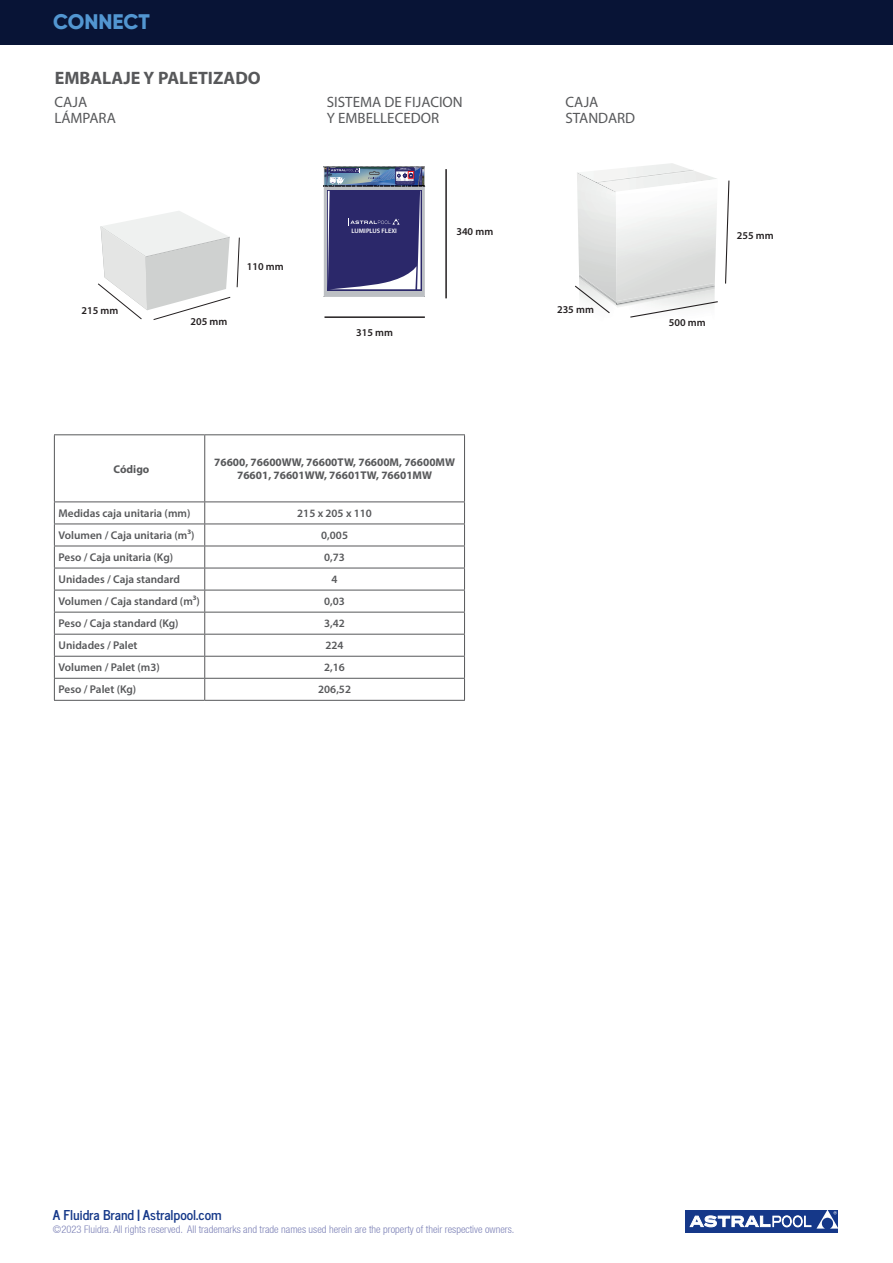
<style>
.page{position:relative;width:893px;height:1263px;background:#fff}
.page>*{position:absolute;margin:0;border:0;box-sizing:border-box;transform-origin:0 0}
.t1{font:800 21px "Gilroy";letter-spacing:-.005em;color:#5296d1}
.t2{font:700 18px "Myriad Pro";color:#57585a}
.t3{font:15px/16.5px "Myriad Pro";color:#57585a}
.t4{font:700 13.5px "News Cycle";color:#153889}
.t5{font:600 11.25px "Myriad Pro";color:#57585a}
.t6{font:700 11.25px/13.5px "Myriad Pro";color:#57585a;text-align:center}
.t7{font:300 condensed 10.5px "Helvetica Neue LT";color:#7d82b7}
.t8{font:600 10.5px "Myriad Pro";color:#231f20}
.t9{font:600 6.45px "Myriad Pro";color:#fff}
</style>
<div class="page">
<svg style="left:685px;top:1210px;width:153px;height:23px"></svg>
<div style="left:686px;top:1210px;width:130px;height:22px;background:#153889"></div>
<svg style="left:816px;top:1228px;width:22px;height:4px"></svg>
<svg style="left:690px;top:1210px;width:148px;height:18px"></svg>
<div style="left:0;top:0;width:893px;height:45px;background:#081436"></div>
<hr style="left:445px;top:169px;width:2px;height:129px;background:#231f20">
<hr style="left:324px;top:316px;width:101px;height:2px;background:#231f20">
<svg style="left:324px;top:167px;width:101px;height:130px"></svg>
<svg style="left:324px;top:166px;width:101px;height:123px;background:#4e4f82"></svg>
<hr style="left:54px;top:434px;width:151px;height:1px;background:#57585a">
<hr style="left:54px;top:435px;width:1px;height:66px;background:#57585a">
<hr style="left:205px;top:434px;width:260px;height:1px;background:#57585a">
<hr style="left:204px;top:435px;width:1px;height:66px;background:#57585a">
<hr style="left:464px;top:435px;width:1px;height:66px;background:#57585a">
<hr style="left:54px;top:501px;width:151px;height:1px;background:#57585a">
<hr style="left:205px;top:501px;width:260px;height:1px;background:#57585a">
<hr style="left:54px;top:524px;width:151px;height:1px;background:#57585a">
<hr style="left:205px;top:524px;width:260px;height:1px;background:#57585a">
<hr style="left:54px;top:546px;width:151px;height:1px;background:#57585a">
<hr style="left:205px;top:546px;width:260px;height:1px;background:#57585a">
<hr style="left:54px;top:568px;width:151px;height:1px;background:#57585a">
<hr style="left:205px;top:568px;width:260px;height:1px;background:#57585a">
<hr style="left:54px;top:590px;width:151px;height:1px;background:#57585a">
<hr style="left:205px;top:590px;width:260px;height:1px;background:#57585a">
<hr style="left:54px;top:612px;width:151px;height:1px;background:#57585a">
<hr style="left:205px;top:612px;width:260px;height:1px;background:#57585a">
<hr style="left:54px;top:634px;width:151px;height:1px;background:#57585a">
<hr style="left:205px;top:634px;width:260px;height:1px;background:#57585a">
<hr style="left:54px;top:656px;width:151px;height:1px;background:#57585a">
<hr style="left:205px;top:656px;width:260px;height:1px;background:#57585a">
<hr style="left:54px;top:678px;width:151px;height:1px;background:#57585a">
<svg style="left:54px;top:502px;width:1px;height:198px"></svg>
<hr style="left:205px;top:678px;width:260px;height:1px;background:#57585a">
<svg style="left:204px;top:502px;width:1px;height:198px"></svg>
<svg style="left:464px;top:502px;width:1px;height:198px"></svg>
<hr style="left:54px;top:700px;width:151px;height:1px;background:#57585a">
<hr style="left:205px;top:700px;width:260px;height:1px;background:#57585a">
<svg style="left:575px;top:170px;width:155px;height:148px"></svg>
<svg style="left:98px;top:211px;width:142px;height:109px"></svg>
<h1 class="t1" style="left:53px;top:9px;width:98px">CONNECT</h1>
<h2 class="t2" style="left:55px;top:66px;width:208px">EMBALAJE Y PALETIZADO</h2>
<h3 class="t3" style="left:54px;top:93px;width:63px">CAJA<br>LÁMPARA</h3>
<h3 class="t3" style="left:327px;top:93px;width:137px">SISTEMA DE FIJACION<br>Y EMBELLECEDOR</h3>
<h3 class="t3" style="left:565px;top:93px;width:71px">CAJA<br>STANDARD</h3>
<p class="t8" style="left:82px;top:304px;width:38px">215 mm</p>
<p class="t8" style="left:191px;top:315px;width:38px">205 mm</p>
<p class="t8" style="left:247px;top:260px;width:38px">110 mm</p>
<p class="t9" style="left:352px;top:227px;width:47px">LUMIPLUS FLEXI</p>
<p class="t8" style="left:356px;top:325px;width:38px">315 mm</p>
<p class="t8" style="left:456px;top:225px;width:38px">340 mm</p>
<p class="t8" style="left:557px;top:303px;width:38px">235 mm</p>
<p class="t8" style="left:669px;top:316px;width:38px">500 mm</p>
<p class="t8" style="left:737px;top:229px;width:38px">255 mm</p>
<p class="t6" style="left:114px;top:462px;width:37px">Código</p>
<p class="t6" style="left:214px;top:455px;width:242px">76600, 76600WW, 76600TW, 76600M, 76600MW<br>76601, 76601WW, 76601TW, 76601MW</p>
<p class="t5" style="left:59px;top:506px;width:133px">Medidas caja unitaria (mm)</p>
<p class="t5" style="left:297px;top:506px;width:76px">215 x 205 x 110</p>
<p class="t5" style="left:59px;top:528px;width:137px">Volumen / Caja unitaria (m³)</p>
<p class="t5" style="left:321px;top:528px;width:28px">0,005</p>
<p class="t5" style="left:59px;top:550px;width:116px">Peso / Caja unitaria (Kg)</p>
<p class="t5" style="left:324px;top:550px;width:22px">0,73</p>
<p class="t5" style="left:59px;top:572px;width:123px">Unidades / Caja standard</p>
<p class="t5" style="left:332px;top:572px;width:8px">4</p>
<p class="t5" style="left:59px;top:594px;width:143px">Volumen / Caja standard (m³)</p>
<p class="t5" style="left:324px;top:594px;width:22px">0,03</p>
<p class="t5" style="left:59px;top:616px;width:122px">Peso / Caja standard (Kg)</p>
<p class="t5" style="left:324px;top:616px;width:22px">3,42</p>
<p class="t5" style="left:59px;top:638px;width:80px">Unidades / Palet</p>
<p class="t5" style="left:326px;top:638px;width:20px">224</p>
<p class="t5" style="left:59px;top:660px;width:103px">Volumen / Palet (m3)</p>
<p class="t5" style="left:324px;top:660px;width:22px">2,16</p>
<p class="t5" style="left:59px;top:682px;width:79px">Peso / Palet (Kg)</p>
<p class="t5" style="left:318px;top:682px;width:34px">206,52</p>
<p class="t4" style="left:53px;top:1203px;width:170px">A Fluidra Brand | Astralpool.com</p>
<p class="t7" style="left:53px;top:1223px;width:463px">©2023 Fluidra. All rights reserved. All trademarks and trade names used herein are the property of their respective owners.</p>
</div>
